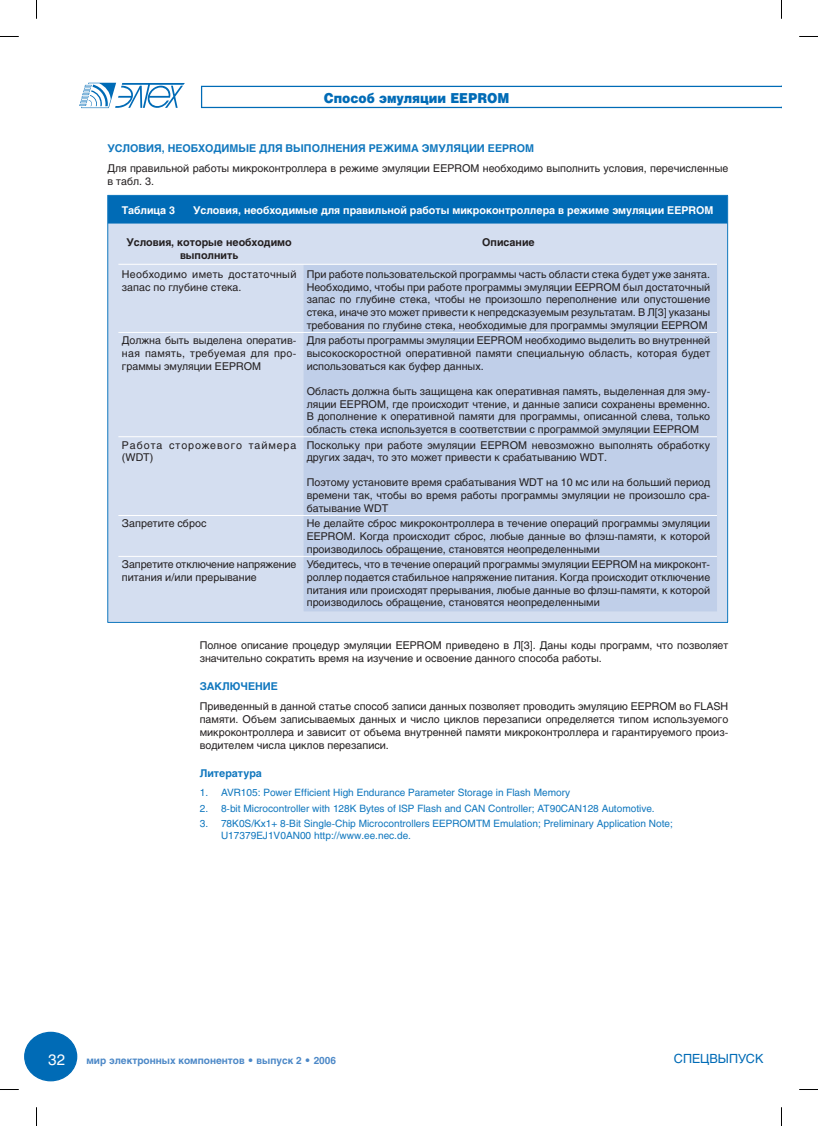
<style>
.page{position:relative;width:818px;height:1126px;background:#fff}
.page>*{position:absolute;margin:0;border:0;box-sizing:border-box;transform-origin:0 0}
.t1{font:700 22.5px "Helios";color:#4c88c7}
.t2{font:15px "Helios";color:#fff}
.t3{font:900 13.75px "Helios";color:#006bb6;scale:.9 1}
.t4{font:12.5px "Helios";color:#006bb6}
.t5{font:10.62px/12.8px "Helios";color:#231f20;text-align:justify}
.t6{font:700 10.62px "Helios";color:#fff}
.t7{font:10.62px/12.8px "Helios";letter-spacing:.03em;color:#231f20}
.t8{font:700 10.62px/12.8px "Helios";color:#231f20;text-align:center}
.t9{font:10.62px/12.8px "Helios";letter-spacing:.085em;color:#231f20}
.t10{font:700 10.62px "Helios";color:#1077be}
.t11{font:10px/12px "Helios";color:#1077be}
.t12{font:700 10px "Helios";color:#4c88c7}
.s1{font-weight:700;color:#1077be}
</style>
<div class="page">
<div style="left:25px;top:1032px;width:52px;height:48px;background:#006bb6;border-radius:50%"></div>
<div style="left:24px;top:1031px;width:53px;height:50px;border:1px solid #006bb6;border-radius:50%"></div>
<svg style="left:79px;top:83px;width:106px;height:25px"></svg>
<svg style="left:201px;top:86px;width:581px;height:22px"></svg>
<div style="left:108px;top:234px;width:618px;height:388px;background:#d4def0"></div>
<div style="left:303px;top:265px;width:413px;height:346px;background:#c0cfe9"></div>
<svg style="left:107px;top:195px;width:620px;height:39px;background:#398ac5"></svg>
<hr style="left:107px;top:234px;width:1px;height:30px;background:#1077be">
<hr style="left:726px;top:234px;width:1px;height:30px;background:#1077be">
<hr style="left:107px;top:264px;width:1px;height:68px;background:#1077be">
<hr style="left:726px;top:264px;width:1px;height:68px;background:#1077be">
<hr style="left:107px;top:332px;width:1px;height:104px;background:#1077be">
<hr style="left:726px;top:332px;width:1px;height:104px;background:#1077be">
<hr style="left:107px;top:436px;width:1px;height:79px;background:#1077be">
<hr style="left:726px;top:436px;width:1px;height:79px;background:#1077be">
<hr style="left:107px;top:515px;width:1px;height:41px;background:#1077be">
<hr style="left:726px;top:515px;width:1px;height:41px;background:#1077be">
<hr style="left:107px;top:556px;width:1px;height:55px;background:#1077be">
<hr style="left:726px;top:556px;width:1px;height:55px;background:#1077be">
<hr style="left:107px;top:622px;width:620px;height:1px;background:#1077be">
<hr style="left:118px;top:264px;width:598px;height:1px;background:#fff">
<hr style="left:118px;top:332px;width:598px;height:1px;background:#fff">
<hr style="left:118px;top:436px;width:598px;height:1px;background:#fff">
<hr style="left:118px;top:515px;width:598px;height:1px;background:#fff">
<hr style="left:118px;top:556px;width:598px;height:1px;background:#fff">
<svg style="left:0;top:36px;width:19px;height:1px"></svg>
<svg style="left:799px;top:36px;width:18px;height:1px"></svg>
<svg style="left:0;top:1089px;width:19px;height:1px"></svg>
<svg style="left:799px;top:1089px;width:18px;height:1px"></svg>
<svg style="left:36px;top:0;width:1px;height:19px"></svg>
<svg style="left:36px;top:1107px;width:1px;height:18px"></svg>
<p class="t3" style="left:324px;top:93px;width:208px">Способ эмуляции EEPROM</p>
<p class="t5" style="left:107px;top:139px;width:622px;line-height:19.9px"><span class="s1">УСЛОВИЯ, НЕОБХОДИМЫЕ ДЛЯ ВЫПОЛНЕНИЯ РЕЖИМА ЭМУЛЯЦИИ EEPROM<br></span>Для правильной работы микроконтроллера в режиме эмуляции EEPROM необходимо выполнить условия, перечисленные</p>
<p class="t5" style="left:107px;top:175px;width:48px">в табл. 3.</p>
<p class="t6" style="left:122px;top:206px;width:55px">Таблица 3</p>
<p class="t6" style="left:193px;top:206px;width:521px">Условия, необходимые для правильной работы микроконтроллера в режиме эмуляции EEPROM</p>
<p class="t8" style="left:126px;top:237px;width:167px">Условия, которые необходимо выполнить</p>
<p class="t8" style="left:482px;top:237px;width:54px">Описание</p>
<p class="t7" style="left:122px;top:268px;width:176px">Необходимо иметь достаточный запас по глубине стека.</p>
<p class="t5" style="left:306px;top:268px;width:405px">При работе пользовательской программы часть области стека будет уже занята.<br>Необходимо, чтобы при работе программы эмуляции EEPROM был достаточный запас по глубине стека, чтобы не произошло переполнение или опустошение стека, иначе это может привести к непредсказуемым результатам. В Л[3] указаны требования по глубине стека, необходимые для программы эмуляции EEPROM</p>
<p class="t5" style="left:122px;top:335px;width:176px">Должна быть выделена оператив&shy;ная память, требуемая для про&shy;граммы эмуляции EEPROM</p>
<p class="t5" style="left:306px;top:335px;width:405px">Для работы программы эмуляции EEPROM необходимо выделить во внутренней высокоскоростной оперативной памяти специальную область, которая будет использоваться как буфер данных.</p>
<p class="t5" style="left:306px;top:385px;width:405px">Область должна быть защищена как оперативная память, выделенная для эму&shy;ляции EEPROM, где происходит чтение, и данные записи сохранены временно.<br>В дополнение к оперативной памяти для программы, описанной слева, только область стека используется в соответствии с программой эмуляции EEPROM</p>
<p class="t9" style="left:122px;top:439px;width:176px">Работа сторожевого таймера (WDT)</p>
<p class="t5" style="left:306px;top:439px;width:404px">Поскольку при работе эмуляции EEPROM невозможно выполнять обработку других задач, то это может привести к срабатыванию WDT.</p>
<p class="t5" style="left:306px;top:477px;width:405px">Поэтому установите время срабатывания WDT на 10 мс или на больший период времени так, чтобы во время работы программы эмуляции не произошло сра&shy;батывание WDT</p>
<p class="t5" style="left:122px;top:518px;width:86px">Запретите сброс</p>
<p class="t5" style="left:306px;top:518px;width:404px">Не делайте сброс микроконтроллера в течение операций программы эмуляции EEPROM. Когда происходит сброс, любые данные во флэш-памяти, к которой производилось обращение, становятся неопределенными</p>
<p class="t5" style="left:122px;top:559px;width:176px">Запретите отключение напряжение питания и/или прерывание</p>
<p class="t5" style="left:306px;top:559px;width:405px">Убедитесь, что в течение операций программы эмуляции EEPROM на микроконт&shy;роллер подается стабильное напряжение питания. Когда происходит отключение питания или происходят прерывания, любые данные во флэш-памяти, к которой производилось обращение, становятся неопределенными</p>
<p class="t5" style="left:199px;top:639px;width:529px">Полное описание процедур эмуляции EEPROM приведено в Л[3]. Даны коды программ, что позволяет значительно сократить время на изучение и освоение данного способа работы.</p>
<p class="t5" style="left:199px;top:677px;width:529px;line-height:19.8px"><span class="s1">ЗАКЛЮЧЕНИЕ<br></span>Приведенный в данной статье способ записи данных позволяет проводить эмуляцию EEPROM во FLASH</p>
<p class="t5" style="left:199px;top:713px;width:529px">памяти. Объем записываемых данных и число циклов перезаписи определяется типом используемого микроконтроллера и зависит от объема внутренней памяти микроконтроллера и гарантируемого произ&shy;водителем числа циклов перезаписи.</p>
<p class="t10" style="left:199px;top:769px;width:64px">Литература</p>
<p class="t11" style="left:199px;top:787px;width:372px">1. AVR105: Power Efficient High Endurance Parameter Storage in Flash Memory</p>
<p class="t11" style="left:199px;top:803px;width:456px">2. 8-bit Microcontroller with 128K Bytes of ISP Flash and CAN Controller; AT90CAN128 Automotive.</p>
<p class="t11" style="left:221px;top:818px;width:453px;text-indent:-21px">3. 78K0S/Kx1+ 8-Bit Single-Chip Microcontrollers EEPROMTM Emulation; Preliminary Application Note;<br>U17379EJ1V0AN00 http://www.ee.nec.de.</p>
<p class="t2" style="left:48px;top:1053px;width:18px">32</p>
<p class="t12" style="left:86px;top:1056px;width:160px">мир электронных компонентов</p>
<p class="t1" style="left:247px;top:1049px;width:8px">·</p>
<p class="t12" style="left:256px;top:1056px;width:47px">выпуск 2</p>
<p class="t1" style="left:304px;top:1049px;width:8px">·</p>
<p class="t12" style="left:313px;top:1056px;width:24px">2006</p>
<p class="t4" style="left:673px;top:1053px;width:91px">СПЕЦВЫПУСК</p>
</div>
